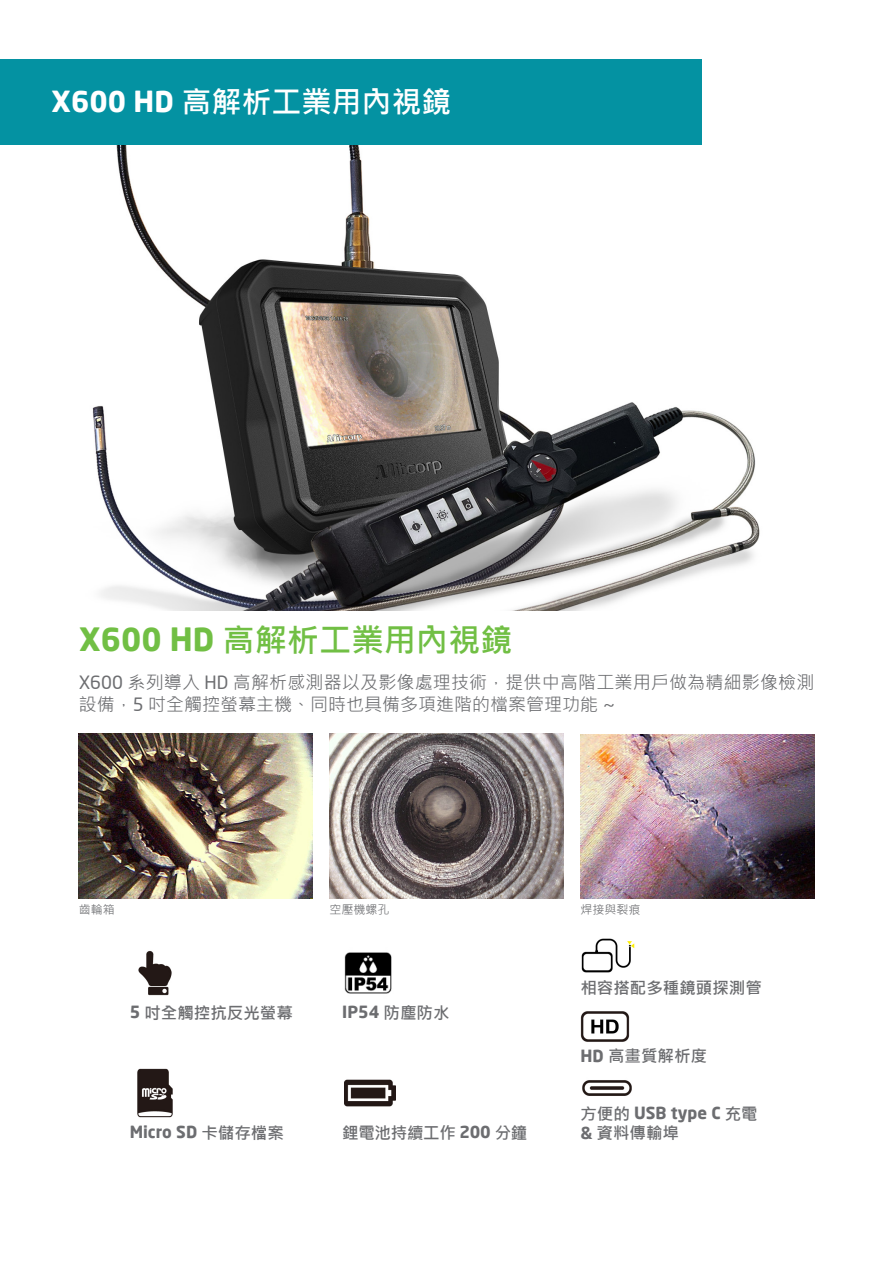
<style>
.page{position:relative;width:893px;height:1263px;background:#fff}
.page>*{position:absolute;margin:0;border:0;box-sizing:border-box;transform-origin:0 0}
.基本段落{font:700 32.25px "Microsoft Jheng Hei";color:#71bf44}
.t1{font:700 30px "Microsoft Jheng Hei";color:#fff}
.基本段落-2{font:18px/21.6px "Microsoft Jheng Hei";letter-spacing:.01em;color:#6c6d70}
.基本段落-3{font:700 16.5px "Microsoft Jheng Hei";color:#6c6d70}
.基本段落-4{font:700 16.5px "Neo Sans";color:#6c6d70}
.基本段落-5{font:700 16.5px "Microsoft Jheng Hei";letter-spacing:-.02em;color:#6c6d70}
.基本段落-6{font:12px "Microsoft Jheng Hei";color:#6c6d70}
.s1{font-family:"Neo Sans";font-size:28.5px}
.s2{font-family:"Neo Sans";font-size:31.5px}
.s3{font-family:"Neo Sans"}
.s4{font-family:"Microsoft Jheng Hei"}
</style>
<div class="page">
<img style="left:580px;top:734px;width:234px;height:164px">
<img style="left:79px;top:734px;width:234px;height:164px">
<img style="left:330px;top:734px;width:233px;height:164px">
<img style="left:92px;top:145px;width:668px;height:465px">
<div style="left:0;top:60px;width:702px;height:85px;background:#0492a2"></div>
<img style="left:344px;top:1079px;width:51px;height:28px">
<img style="left:580px;top:1011px;width:49px;height:31px">
<img style="left:137px;top:1068px;width:36px;height:50px">
<img style="left:581px;top:938px;width:54px;height:35px">
<img style="left:138px;top:951px;width:34px;height:45px">
<img style="left:582px;top:1080px;width:50px;height:16px">
<img style="left:344px;top:952px;width:48px;height:42px">
<p class="t1" style="left:51px;top:83px;width:402px"><span class="s1">X600 HD</span> 高解析工業用內視鏡</p>
<p class="基本段落" style="left:79px;top:620px;width:436px"><span class="s2">X600 HD</span> 高解析工業用內視鏡</p>
<p class="基本段落-2" style="left:79px;top:672px;width:737px"><span class="s3">X600</span> 系列導入 <span class="s3">HD</span> 高解析感測器以及影像處理技術，提供中高階工業用戶做為精細影像檢測設備，<span class="s3">5</span> 吋全觸控螢幕主機、同時也具備多項進階的檔案管理功能 ~</p>
<p class="基本段落-6" style="left:79px;top:902px;width:38px">齒輪箱</p>
<p class="基本段落-6" style="left:330px;top:902px;width:62px">空壓機螺孔</p>
<p class="基本段落-6" style="left:580px;top:902px;width:61px">焊接與裂痕</p>
<p class="基本段落-3" style="left:130px;top:1002px;width:165px"><span class="s3">5</span> 吋全觸控抗反光螢幕</p>
<p class="基本段落-4" style="left:130px;top:1122px;width:156px">Micro SD <span class="s4">卡儲存檔案</span></p>
<p class="基本段落-4" style="left:342px;top:1002px;width:109px">IP54 <span class="s4">防塵防水</span></p>
<p class="基本段落-5" style="left:342px;top:1122px;width:187px">鋰電池持續工作 <span class="s3">200</span> 分鐘</p>
<p class="基本段落-3" style="left:580px;top:977px;width:183px">相容搭配多種鏡頭探測管</p>
<p class="基本段落-3" style="left:580px;top:1046px;width:128px"><span class="s3">HD</span> 高畫質解析度</p>
<p class="基本段落-4" style="left:580px;top:1102px;width:179px"><span class="s4">方便的</span> USB type C <span class="s4">充電</span></p>
<p class="基本段落-3" style="left:580px;top:1123px;width:100px"><span class="s3">&amp;</span> 資料傳輸埠</p>
</div>
